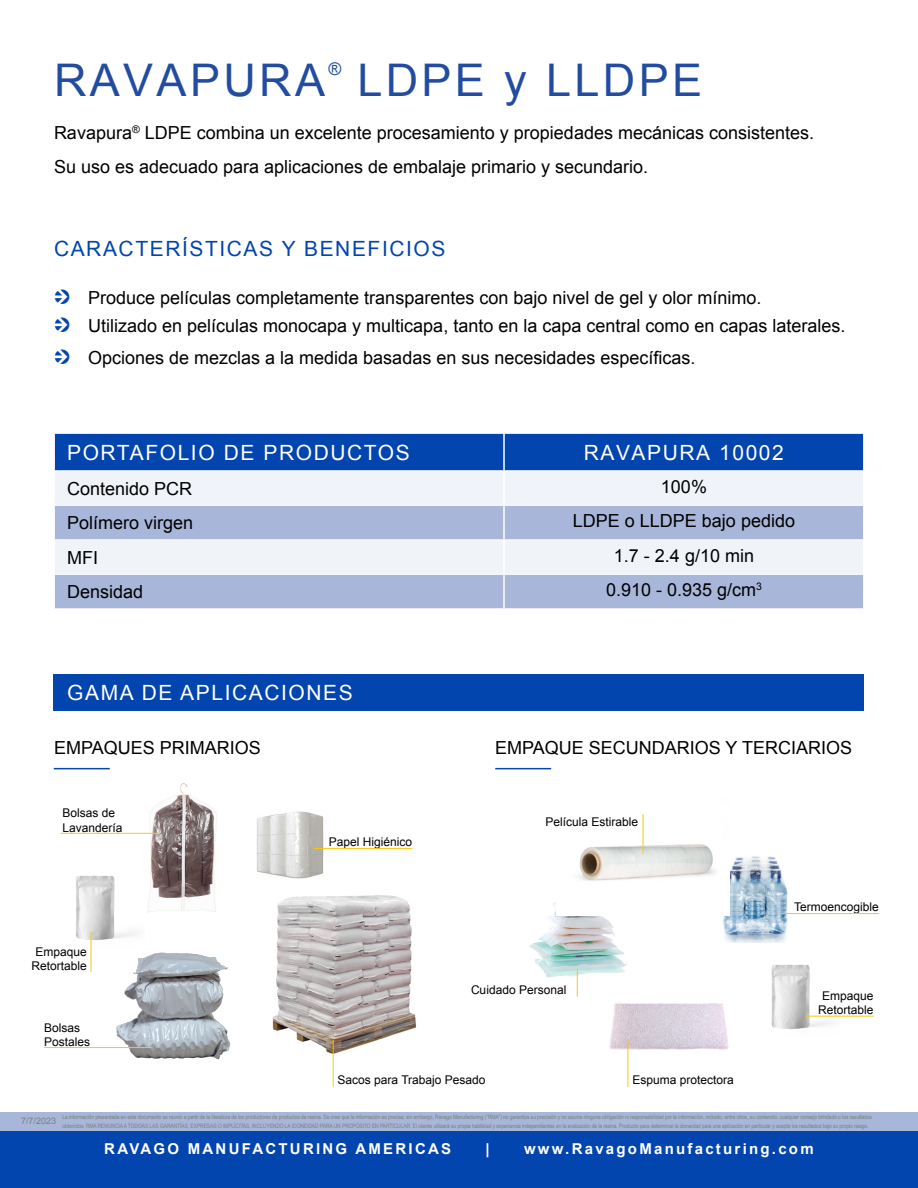
<style>
.page{position:relative;width:918px;height:1188px;background:#fff}
.page>*{position:absolute;margin:0;border:0;box-sizing:border-box;transform-origin:0 0}
.t1{font:45px "Arial";letter-spacing:.075em;color:#214ca0}
.t2{font:21px "Arial";letter-spacing:.075em;color:#fff}
.t3{font:21px "Arial";letter-spacing:.075em;color:#0245ae}
.t4{font:18px "Arial";color:#000}
.t5{font:17.55px "Arial";color:#214ca0}
.t6{font:700 15px "Arial";letter-spacing:.15em;color:#fff}
.t7{font:12px/14.4px "Arial";color:#000}
.t8{font:9px "Arial";color:#7b8080}
.t9{font:6px/9px "Arial Narrow";letter-spacing:-.01em;color:#7b8080}
.s1{font-family:"Geometric Arrows";color:#0245ae}
</style>
<div class="page">
<div style="left:54px;top:674px;width:810px;height:37px;background:#0245ae"></div>
<div style="left:55px;top:434px;width:808px;height:36px;background:#0245ae"></div>
<div style="left:55px;top:471px;width:808px;height:34px;background:#f0f3f8"></div>
<svg style="left:55px;top:506px;width:808px;height:102px;fill:#a8b6d9"></svg>
<hr style="left:54px;top:539px;width:449px;height:1px;background:#fff">
<hr style="left:505px;top:539px;width:359px;height:1px;background:#fff">
<hr style="left:54px;top:574px;width:449px;height:1px;background:#fff">
<hr style="left:505px;top:574px;width:359px;height:1px;background:#fff">
<hr style="left:503px;top:434px;width:2px;height:37px;background:#fff">
<hr style="left:503px;top:471px;width:2px;height:34px;background:#fff">
<hr style="left:503px;top:505px;width:2px;height:35px;background:#fff">
<hr style="left:503px;top:540px;width:2px;height:34px;background:#fff">
<hr style="left:503px;top:574px;width:2px;height:34px;background:#fff">
<div style="left:0;top:1130px;width:918px;height:58px;background:#0245ae"></div>
<div style="left:0;top:1112px;width:918px;height:18px;background:#a8b6d9"></div>
<img style="left:137px;top:783px;width:80px;height:130px">
<img style="left:272px;top:895px;width:145px;height:177px">
<img style="left:771px;top:964px;width:69px;height:65px">
<img style="left:529px;top:903px;width:98px;height:77px">
<img style="left:609px;top:1003px;width:120px;height:51px">
<hr style="left:628px;top:1041px;width:1px;height:46px;background:#fbc809">
<img style="left:110px;top:952px;width:121px;height:108px">
<hr style="left:44px;top:1047px;width:108px;height:1px;background:#fbc809">
<hr style="left:61px;top:833px;width:98px;height:1px;background:#fbc809">
<img style="left:76px;top:858px;width:68px;height:98px">
<hr style="left:91px;top:932px;width:1px;height:40px;background:#fbc809">
<hr style="left:805px;top:1016px;width:69px;height:1px;background:#fbc809">
<img style="left:723px;top:856px;width:90px;height:87px">
<hr style="left:780px;top:913px;width:99px;height:1px;background:#fbc809">
<img style="left:257px;top:811px;width:92px;height:68px">
<hr style="left:314px;top:848px;width:98px;height:1px;background:#fbc809">
<img style="left:556px;top:814px;width:173px;height:101px">
<hr style="left:643px;top:814px;width:1px;height:40px;background:#fbc809">
<hr style="left:333px;top:1040px;width:1px;height:47px;background:#fbc809">
<svg style="left:577px;top:968px;width:1px;height:29px"></svg>
<hr style="left:54px;top:768px;width:56px;height:1px;background:#0245ae">
<hr style="left:495px;top:768px;width:56px;height:1px;background:#0245ae">
<p class="t1" style="left:54px;top:51px;width:273px">RAVAPURA</p>
<p class="t5" style="left:329px;top:58px;width:14px">®</p>
<p class="t1" style="left:357px;top:51px;width:346px">LDPE y LLDPE</p>
<p class="t4" style="left:54px;top:121px;width:762px">Ravapura<sup>®</sup> LDPE combina un excelente procesamiento y propiedades mecánicas consistentes.</p>
<p class="t4" style="left:54px;top:155px;width:596px">Su uso es adecuado para aplicaciones de embalaje primario y secundario.</p>
<p class="t3" style="left:54px;top:234px;width:393px">CARACTERÍSTICAS Y BENEFICIOS</p>
<p class="t4" style="left:54px;top:286px;width:709px"><span class="s1">M</span> Produce películas completamente transparentes con bajo nivel de gel y olor mínimo.</p>
<p class="t4" style="left:54px;top:314px;width:793px"><span class="s1">M</span> Utilizado en películas monocapa y multicapa, tanto en la capa central como en capas laterales.</p>
<p class="t4" style="left:54px;top:346px;width:643px"><span class="s1">M</span> Opciones de mezclas a la medida basadas en sus necesidades específicas.</p>
<p class="t2" style="left:67px;top:439px;width:344px">PORTAFOLIO DE PRODUCTOS</p>
<p class="t2" style="left:584px;top:439px;width:202px">RAVAPURA 10002</p>
<p class="t4" style="left:67px;top:477px;width:127px">Contenido PCR</p>
<p class="t4" style="left:661px;top:475px;width:48px">100%</p>
<p class="t4" style="left:67px;top:511px;width:128px">Polímero virgen</p>
<p class="t4" style="left:573px;top:509px;width:224px">LDPE o LLDPE bajo pedido</p>
<p class="t4" style="left:67px;top:546px;width:32px">MFI</p>
<p class="t4" style="left:614px;top:544px;width:142px">1.7 - 2.4 g/10 min</p>
<p class="t4" style="left:67px;top:580px;width:78px">Densidad</p>
<p class="t4" style="left:606px;top:578px;width:157px">0.910 - 0.935 g/cm<sup>3</sup></p>
<p class="t2" style="left:67px;top:679px;width:287px">GAMA DE APLICACIONES</p>
<p class="t4" style="left:54px;top:736px;width:208px">EMPAQUES PRIMARIOS</p>
<p class="t4" style="left:495px;top:736px;width:358px">EMPAQUE SECUNDARIOS Y TERCIARIOS</p>
<p class="t7" style="left:63px;top:806px;width:62px">Bolsas de<br>Lavandería</p>
<p class="t7" style="left:35px;top:944px;width:53px">Empaque</p>
<p class="t7" style="left:31px;top:959px;width:57px">Retortable</p>
<p class="t7" style="left:44px;top:1020px;width:48px">Bolsas<br>Postales</p>
<p class="t7" style="left:329px;top:834px;width:85px">Papel Higiénico</p>
<p class="t7" style="left:546px;top:814px;width:94px">Película Estirable</p>
<p class="t7" style="left:471px;top:982px;width:97px">Cuidado Personal</p>
<p class="t7" style="left:338px;top:1073px;width:150px">Sacos para Trabajo Pesado</p>
<p class="t7" style="left:632px;top:1073px;width:103px">Espuma protectora</p>
<p class="t7" style="left:794px;top:900px;width:86px">Termoencogible</p>
<p class="t7" style="left:818px;top:988px;width:57px;text-align:center">Empaque<br>Retortable</p>
<p class="t8" style="left:21px;top:1115px;width:37px">7/7/2023</p>
<p class="t9" style="left:63px;top:1112px;width:811px">La información presentada en este documento se reunió a partir de la literatura de los productores de productos de resina. Se cree que la información es precisa; sin embargo, Ravago Manufacturing (“RMA”) no garantiza su precisión y no asume ninguna obligación ni responsabilidad por la información, incluido, entre otros, su contenido, cualquier consejo brindado o los resultados obtenidos. RMA RENUNCIA A TODOAS LAS GARANTÍAS, EXPRESAS O IMPLÍCITAS, INCLUYENDO LA IDONEIDAD PARA UN PROPÓSITO EN PARTICULAR. El cliente utilizará su propia habilidad y experiencia independientes en la evaluación de la resina. Producto para determinar la idoneidad para una aplicación en particular y acepta los resultados bajo su propio riesgo.</p>
<p class="t6" style="left:104px;top:1139px;width:348px">RAVAGO MANUFACTURING AMERICAS</p>
<p class="t6" style="left:486px;top:1139px;width:6px">|</p>
<p class="t6" style="left:524px;top:1139px;width:291px">www.RavagoManufacturing.com</p>
</div>
